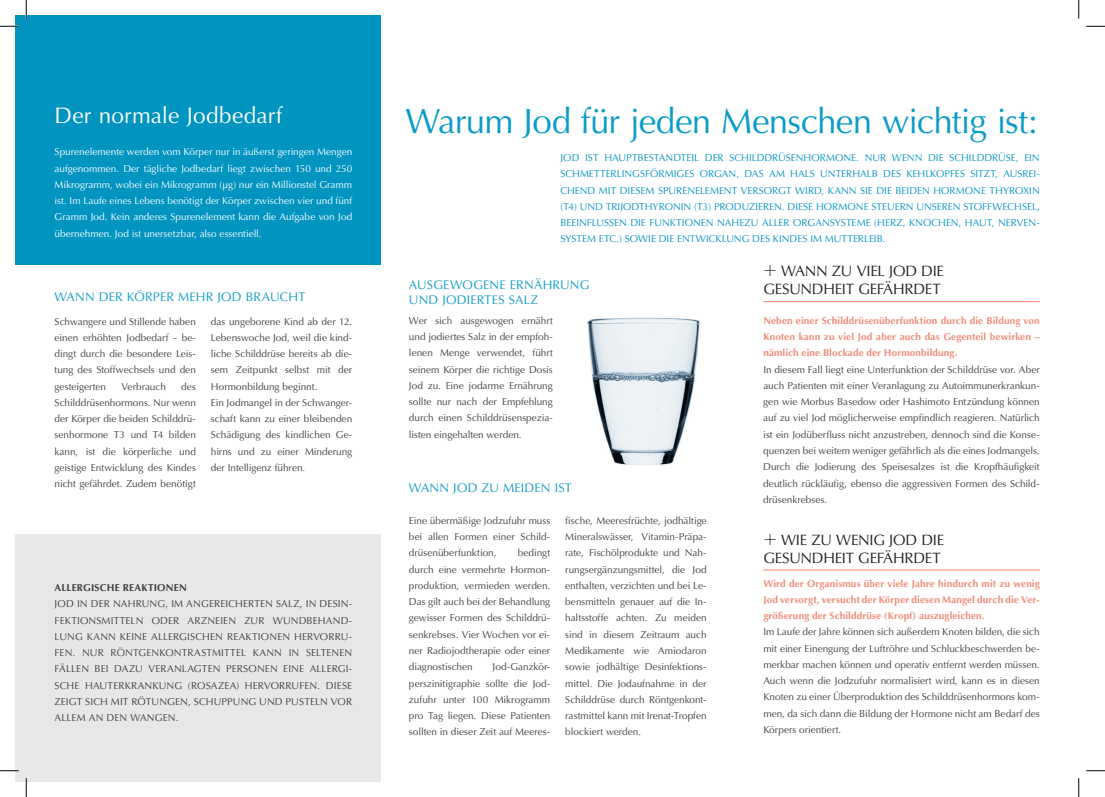
<style>
.page{position:relative;width:1105px;height:797px;background:#fff}
.page>*{position:absolute;margin:0;border:0;box-sizing:border-box;transform-origin:0 0}
.t1{font:35px "Optima";letter-spacing:-.02em;color:#0a9cc7}
.t2{font:22.5px "Optima";letter-spacing:.01em;color:#fff}
.t3{font:15px/18px "Optima";letter-spacing:-.015em;color:#231f20;text-align:right}
.t4{font:12.5px/15px "Optima";letter-spacing:.015em;color:#0a9cc7}
.t5{font:10px/16.2px "Optima";letter-spacing:.005em;color:#3e3e3f;text-align:justify}
.t6{font:10px/16.2px "Optima";color:#0094c1}
.t7{font:10px/16.2px "Optima";letter-spacing:.005em;color:#fff;text-align:justify}
.t8{font:700 10px/16.2px "Optima";letter-spacing:.01em;color:#f08c77;text-align:justify}
.t9{font:700 10px "Optima";letter-spacing:.02em;color:#3e3e3f}
</style>
<div class="page">
<hr style="left:763px;top:569px;width:277px;height:1px;background:#f0816b">
<hr style="left:763px;top:301px;width:277px;height:1px;background:#f0816b">
<div style="left:16px;top:16px;width:365px;height:249px;background:#0094c1"></div>
<div style="left:16px;top:534px;width:365px;height:247px;background:#e6e7e9"></div>
<img style="left:587px;top:317px;width:114px;height:149px">
<svg style="left:0;top:25px;width:19px;height:2px"></svg>
<svg style="left:1086px;top:25px;width:19px;height:2px"></svg>
<svg style="left:0;top:770px;width:19px;height:1px"></svg>
<svg style="left:1086px;top:770px;width:19px;height:1px"></svg>
<svg style="left:25px;top:0;width:2px;height:19px"></svg>
<svg style="left:25px;top:778px;width:2px;height:19px"></svg>
<svg style="left:1078px;top:0;width:1px;height:19px"></svg>
<svg style="left:1078px;top:778px;width:1px;height:19px"></svg>
<h2 class="t2" style="left:55px;top:102px;width:229px">Der normale Jodbedarf</h2>
<p class="t7" style="left:55px;top:144px;width:299px">Spurenelemente werden vom Körper nur in äußerst geringen Mengen aufgenommen. Der tägliche Jodbedarf liegt zwischen 150 und 250<br>Mikrogramm, wobei ein Mikrogramm (μg) nur ein Millionstel Gramm ist. Im Laufe eines Lebens benötigt der Körper zwischen vier und fünf Gramm Jod. Kein anderes Spurenelement kann die Aufgabe von Jod übernehmen. Jod ist unersetzbar, also essentiell.</p>
<p class="t4" style="left:55px;top:290px;width:252px">Wann der Körper mehr Jod braucht</p>
<p class="t5" style="left:55px;top:313px;width:143px">Schwangere und Stillende haben einen erhöhten Jodbedarf - be&shy;dingt durch die besondere Leis&shy;tung des Stoffwechsels und den gesteigerten</p>
<p class="t5" style="left:55px;top:378px;width:143px;text-indent:127px">des Schilddrüsenhormons. N ur wenn der Körper die beiden Schilddrü&shy;senhormone T3 und T4 bilden kann, ist die körperliche und geistige Entwicklung des Kindes nicht gefährdet. Zudem benötigt</p>
<p class="t5" style="left:121px;top:378px;width:46px">Verbrauch</p>
<p class="t5" style="left:211px;top:313px;width:143px;text-align:left">das ungeborene Kind ab der 12.<br>Lebenswoche Jod, weil die kind&shy;liche Schilddrüse bereits ab die&shy;sem Zeitpunkt selbst mit der<br>Hormonbildung beginnt.<br>Ein Jodmangel in der Schwanger&shy;schaft kann zu einer bleibenden<br>Schädigung des kindlichen Ge&shy;hirns und zu einer Minderung der Intelligenz führen.</p>
<p class="t9" style="left:55px;top:582px;width:131px">Allerg isch e Reaktion en</p>
<p class="t5" style="left:55px;top:596px;width:299px">Jod i n der Nahru ng, im ang ereicherten Salz, i n Desi n&shy;fektionsmitteln oder Arznei en zu r Wu ndbehand&shy;lu ng kann kei ne allergischen Reaktionen hervorru&shy;fen. Nu r Röntg enkontrastmittel kann i n seltenen Fällen b ei dazu</p>
<p class="t5" style="left:55px;top:661px;width:299px;text-indent:94px">veranlagten Personen ei ne allergi&shy;sche Hauterkranku ng (Rosazea) hervorrufen. Di ese zeigt sich mit Rötu ng en, Schuppu</p>
<p class="t5" style="left:241px;top:693px;width:113px">ng u nd Pusteln vor</p>
<p class="t5" style="left:55px;top:709px;width:125px">allem an den Wang en.</p>
<h1 class="t1" style="left:405px;top:100px;width:634px">Warum Jod für jeden Menschen wichtig ist:</h1>
<p class="t6" style="left:560px;top:150px;width:481px">Jod ist Hauptbestandtei l der Schi lddrüsenhormone. Nu r wenn di e Schi lddrüse, ei n schmetterli ngsfö</p>
<p class="t6" style="left:560px;top:166px;width:481px;text-align:justify;text-indent:124px">es Organ, das am Hals u nterhalb des Kehlkopfes sitzt, ausrei - chend mit di esem Spu renelement versorgt wi rd, kann si e di e bei den Hormone Thyroxi n (T4) u nd Trijodthyroni n (T3) produzi eren. Di ese Hormone steu ern u nseren Stoffwechsel, beei nflussen di e Fu nktionen nahezu aller Organsysteme (H erz, Knochen, Haut, N erven&shy;system etc.) sowi e di e Entwicklu ng des Ki ndes im Mutterleib.</p>
<p class="t6" style="left:658px;top:166px;width:14px">rmig</p>
<p class="t4" style="left:409px;top:277px;width:179px;text-indent:34px">ewog ene Ernähru ng u nd jodi ertes Salz</p>
<p class="t4" style="left:409px;top:277px;width:10px">Ausg</p>
<p class="t5" style="left:409px;top:312px;width:145px">Wer sich ausgewogen ernährt und jodiertes Salz in der empfoh&shy;lenen Menge verwendet, führt seinem Körper die richtige Dosis Jod zu. Eine jodarme Ernährung sollte nur nach der Empfehlung durch einen Schilddrüsenspezia&shy;listen eingehalten werden.</p>
<p class="t4" style="left:409px;top:480px;width:164px">Wann Jod zu mei den ist</p>
<p class="t5" style="left:409px;top:512px;width:143px">Eine übermäßige Jodzufuhr muss bei allen Formen einer Schild&shy;drüsenüberfunktion,</p>
<p class="t5" style="left:565px;top:512px;width:143px">fische, Meeresfrüchte, jodhältige Mineralswässer, Vitamin-Präpa&shy;rate, Fischölprodukte und Nah&shy;rungsergänzungsmittel, die Jod enthalten, verzichten und bei Le&shy;bensmitteln genauer auf die In&shy;haltsstoffe achten. Zu meiden sind in diesem Zeitraum auch Medikamente wie Amiodaron sowie jodhältige Desinfektions&shy;mittel. Die Jodaufnahme in der Schilddrüse durch Röntgenkont&shy;rastmittel kann mit Irenat-Tropfen blockiert werden.</p>
<p class="t5" style="left:409px;top:545px;width:143px;text-indent:109px">bedingt durch eine vermehrte Hormon&shy;produktion, vermieden werden.<br>Das gilt auch bei der Behandlung gewisser Formen des Schilddrü&shy;senkrebses. Vier Wochen vor ei&shy;ner Radiojodtherapie oder einer diagnostischen</p>
<p class="t5" style="left:409px;top:659px;width:143px;text-indent:84px">Jod-Ganzkör&shy;perszinitigraphie sollte die Jod&shy;zufuhr unter 100 Mikrogramm pro Tag liegen. Diese Patienten sollten in dieser Zeit auf Meeres-</p>
<h3 class="t3" style="left:763px;top:262px;width:182px">Wann zu vi el Jod di e<br>Gesu ndheit gefährdet</h3>
<p class="t8" style="left:763px;top:312px;width:278px">Neben einer Schilddrüsenüberfunktion durch die Bildung von Knoten kann zu viel Jod aber auch das Gegenteil bewirken – nämlich eine Blockade der Hormonbildung.</p>
<p class="t5" style="left:763px;top:361px;width:278px">In diesem Fall liegt eine Unterfunktion der Schilddrüse vor. Aber auch Patienten mit einer Veranlagung zu Autoimmunerkrankun&shy;gen wie Morbus Basedow oder Hashimoto Entzündung können auf zu viel Jod möglicherweise empfindlich reagieren. Natürlich ist ein Jodüberfluss nicht anzustreben, dennoch sind die Konse&shy;quenzen bei weitem weniger gefährlich als die eines Jodmangels.<br>Durch die Jodierung des Speisesalzes ist die Kropfhäufigkeit deutlich rückläufig, ebenso die aggressiven Formen des Schild&shy;drüsenkrebses.</p>
<h3 class="t3" style="left:763px;top:530px;width:182px">Wi e zu wenig Jod di e<br>Gesu ndheit gefährdet</h3>
<p class="t8" style="left:763px;top:575px;width:278px">Wird der Organismus über viele Jahre hindurch mit zu wenig Jod versorgt, versucht der Körper diesen Mangel durch die Ver&shy;größerung der Schilddrüse (Kropf) auszugleichen.</p>
<p class="t5" style="left:763px;top:624px;width:278px">Im Laufe der Jahre können sich außerdem Knoten bilden, die sich mit einer Einengung der Luftröhre und Schluckbeschwerden be&shy;merkbar machen können und operativ entfernt werden müssen.<br>Auch wenn die Jodzufuhr normalisiert wird, kann es in diesen Knoten zu einer Ü berproduktion des Schilddrüsenhormons kom&shy;men, da sich dann die Bildung der Hormone nicht am Bedarf des Körpers orientiert.</p>
</div>
